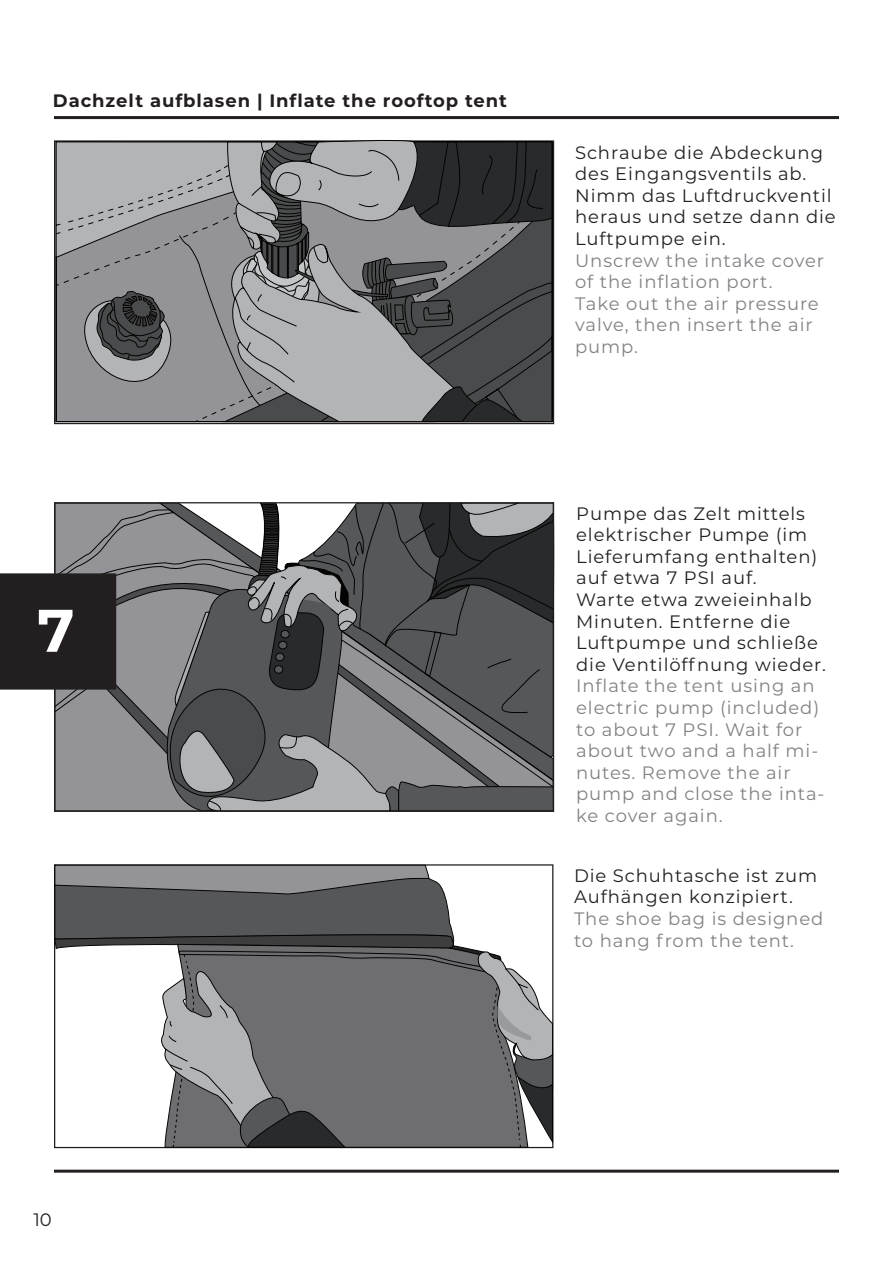
<style>
.page{position:relative;width:893px;height:1263px;background:#fff}
.page>*{position:absolute;margin:0;border:0;box-sizing:border-box;transform-origin:0 0}
.t1{font:700 60px "Montserrat";color:#fff}
.t2{font:18px/21.6px "Montserrat";letter-spacing:.05em;color:#808285}
.t3{font:18px/21.6px "Montserrat";letter-spacing:.05em;color:#231f20}
.t4{font:700 18px "Montserrat";letter-spacing:.05em;color:#231f20}
.s1{color:#231f20}
</style>
<div class="page">
<hr style="left:54px;top:116px;width:785px;height:3px;background:#231f20">
<hr style="left:54px;top:1170px;width:785px;height:3px;background:#231f20">
<svg style="left:56px;top:139px;width:496px;height:283px;background:#7d7e80"></svg>
<svg style="left:56px;top:509px;width:7px;height:301px"></svg>
<svg style="left:63px;top:504px;width:489px;height:306px;background:#6f7072"></svg>
<svg style="left:54px;top:865px;width:499px;height:283px"></svg>
<div style="left:1px;top:574px;width:114px;height:115px;background:#231f20"></div>
<div style="left:0;top:573px;width:116px;height:117px;border:2px solid #231f20"></div>
<hr style="left:892px;top:130px;width:1px;height:43px;background:#231f20">
<p class="t4" style="left:53px;top:87px;width:455px">Dachzelt aufblasen | Inflate the rooftop tent</p>
<p class="t1" style="left:37px;top:587px;width:39px">7</p>
<p class="t3" style="left:575px;top:141px;width:262px">Schraube die Abdeckung des Eingangsventils ab.<br>Nimm das Luftdruckventil heraus und setze dann die<br>Luftpumpe ein.</p>
<p class="t2" style="left:575px;top:249px;width:250px">Unscrew the intake cover</p>
<p class="t2" style="left:575px;top:270px;width:199px">of the inflation port.</p>
<p class="t2" style="left:575px;top:292px;width:245px">Take out the air pressure</p>
<p class="t2" style="left:575px;top:313px;width:239px">valve, then insert the air</p>
<p class="t2" style="left:575px;top:335px;width:64px">pump.</p>
<p class="t3" style="left:576px;top:502px;width:243px">Pumpe das Zelt mittels elektrischer Pumpe (im<br>Lieferumfang enthalten) auf etwa 7 PSI auf.</p>
<p class="t2" style="left:576px;top:588px;width:251px"><span class="s1">Warte etwa zweieinhalb<br>Minuten. Entferne die<br>Luftpumpe und schließe die Ventilöffnung wieder.<br></span>Inflate the tent using an electric pump (included) to about 7 PSI. Wait for about two and a half mi&shy;nutes. Remove the air pump and close the inta&shy;ke cover again.</p>
<p class="t3" style="left:574px;top:864px;width:245px">Die Schuhtasche ist zum<br>Aufhängen konzipiert.</p>
<p class="t2" style="left:574px;top:907px;width:251px">The shoe bag is designed to hang from the tent.</p>
<p class="t3" style="left:33px;top:1208px;width:20px">10</p>
</div>
